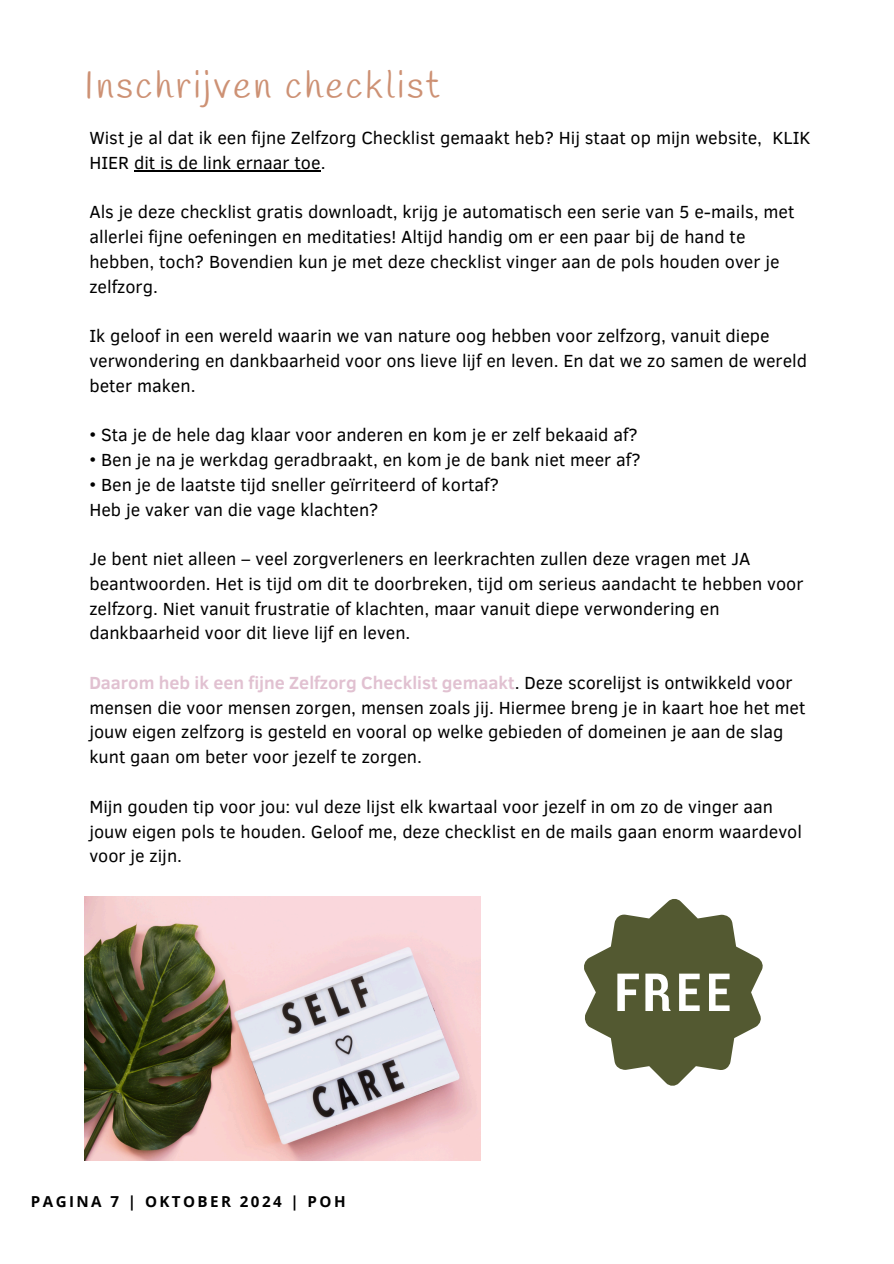
<style>
.page{position:relative;width:894px;height:1264px;background:#fff}
.page>*{position:absolute;margin:0;border:0;box-sizing:border-box;transform-origin:0 0}
.t1{font:37.5px "Handlee";letter-spacing:.07em;color:#cd9174}
.t2{font:18px/24.8px "Clear Sans";color:#000}
.t3{font:700 15.15px "Open Sans";letter-spacing:.16em;color:#000}
.s1{font-weight:700;color:#e1c1d1}
</style>
<div class="page">
<svg style="left:584px;top:899px;width:179px;height:187px"></svg>
<img style="left:84px;top:896px;width:396px;height:264px">
<hr style="left:134px;top:170px;width:186px;height:1px;background:#000">
<h2 class="t1" style="left:84px;top:63px;width:357px">Inschrijven checklist</h2>
<h2 class="t2" style="left:89px;top:125px;width:722px">Wist je al dat ik een fijne Zelfzorg Checklist gemaakt heb? Hij staat op mijn website, KLIK<br>HIER dit is de link ernaar toe.</h2>
<h2 class="t2" style="left:89px;top:199px;width:706px">Als je deze checklist gratis downloadt, krijg je automatisch een serie van 5 e-mails, met allerlei fijne oefeningen en meditaties! Altijd handig om er een paar bij de hand te hebben, toch? Bovendien kun je met deze checklist vinger aan de pols houden over je zelfzorg.</h2>
<h2 class="t2" style="left:89px;top:323px;width:719px">Ik geloof in een wereld waarin we van nature oog hebben voor zelfzorg, vanuit diepe verwondering en dankbaarheid voor ons lieve lijf en leven. En dat we zo samen de wereld beter maken.</h2>
<h2 class="t2" style="left:89px;top:422px;width:550px">• Sta je de hele dag klaar voor anderen en kom je er zelf bekaaid af?</h2>
<h2 class="t2" style="left:89px;top:446px;width:552px">• Ben je na je werkdag geradbraakt, en kom je de bank niet meer af?</h2>
<h2 class="t2" style="left:89px;top:471px;width:411px">• Ben je de laatste tijd sneller geïrriteerd of kortaf?<br>Heb je vaker van die vage klachten?</h2>
<h2 class="t2" style="left:89px;top:545px;width:715px">Je bent niet alleen – veel zorgverleners en leerkrachten zullen deze vragen met JA beantwoorden. Het is tijd om dit te doorbreken, tijd om serieus aandacht te hebben voor zelfzorg. Niet vanuit frustratie of klachten, maar vanuit diepe verwondering en dankbaarheid voor dit lieve lijf en leven.</h2>
<p class="t2" style="left:89px;top:669px;width:717px"><span class="s1">Daarom heb ik een fijne Zelfzorg Checklist gemaakt</span>. Deze scorelijst is ontwikkeld voor mensen die voor mensen zorgen, mensen zoals jij. Hiermee breng je in kaart hoe het met jouw eigen zelfzorg is gesteld en vooral op welke gebieden of domeinen je aan de slag kunt gaan om beter voor jezelf te zorgen.</p>
<p class="t2" style="left:89px;top:793px;width:714px">Mijn gouden tip voor jou: vul deze lijst elk kwartaal voor jezelf in om zo de vinger aan jouw eigen pols te houden. Geloof me, deze checklist en de mails gaan enorm waardevol voor je zijn.</p>
<h1 class="t3" style="left:31px;top:1191px;width:316px">PAGINA 7 | OKTOBER 2024 | POH</h1>
</div>
